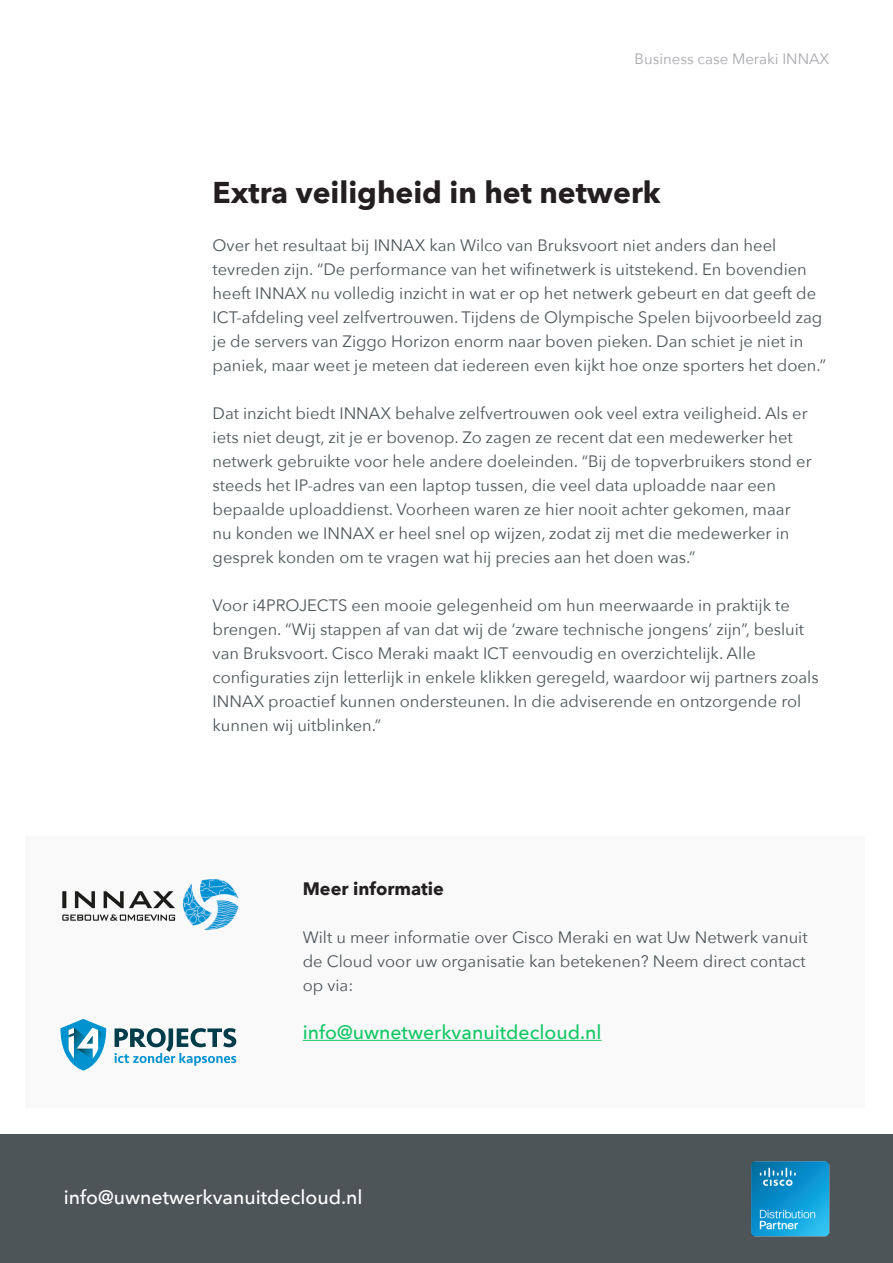
<style>
.page{position:relative;width:893px;height:1263px;background:#fff}
.page>*{position:absolute;margin:0;border:0;box-sizing:border-box;transform-origin:0 0}
.t1{font:700 30px "Avenir Next";color:#231f20}
.t2{font:500 19.5px "Avenir Next";color:#14c766}
.t3{font:500 19.5px "Avenir Next";color:#fff}
.t4{font:700 18px "Avenir Next";color:#231f20}
.t5{font:16.5px/24px "Avenir Next";color:#4e5559}
.t6{font:15px "Avenir Next";color:#a8a9ad}
</style>
<div class="page">
<div style="left:0;top:1134px;width:893px;height:129px;background:#4e5559"></div>
<img style="left:751px;top:1161px;width:79px;height:76px">
<div style="left:26px;top:836px;width:839px;height:271px;background:#f9f9f9"></div>
<hr style="left:303px;top:1040px;width:299px;height:1px;background:#14c766">
<svg style="left:60px;top:1019px;width:46px;height:51px"></svg>
<svg style="left:115px;top:1028px;width:121px;height:38px"></svg>
<img style="left:63px;top:879px;width:175px;height:51px">
<p class="t6" style="left:634px;top:46px;width:196px">Business case Meraki INNAX</p>
<p class="t1" style="left:213px;top:166px;width:450px">Extra veiligheid in het netwerk</p>
<p class="t5" style="left:213px;top:232px;width:615px">Over het resultaat bij INNAX kan Wilco van Bruksvoort niet anders dan heel tevreden zijn. “De performance van het wifinetwerk is uitstekend. En bovendien heeft INNAX nu volledig inzicht in wat er op het netwerk gebeurt en dat geeft de ICT-afdeling veel zelfvertrouwen. Tijdens de Olympische Spelen bijvoorbeeld zag je de servers van Ziggo Horizon enorm naar boven pieken. Dan schiet je niet in paniek, maar weet je meteen dat iedereen even kijkt hoe onze sporters het doen.”</p>
<p class="t5" style="left:213px;top:400px;width:600px">Dat inzicht biedt INNAX behalve zelfvertrouwen ook veel extra veiligheid. Als er iets niet deugt, zit je er bovenop. Zo zagen ze recent dat een medewerker het netwerk gebruikte voor hele andere doeleinden. “Bij de topverbruikers stond er steeds het IP-adres van een laptop tussen, die veel data uploadde naar een bepaalde uploaddienst. Voorheen waren ze hier nooit achter gekomen, maar nu konden we INNAX er heel snel op wijzen, zodat zij met die medewerker in gesprek konden om te vragen wat hij precies aan het doen was.”</p>
<p class="t5" style="left:213px;top:592px;width:608px">Voor i4PROJECTS een mooie gelegenheid om hun meerwaarde in praktijk te brengen. “Wij stappen af van dat wij de ‘zware technische jongens’ zijn”, besluit van Bruksvoort. Cisco Meraki maakt ICT eenvoudig en overzichtelijk. Alle configuraties zijn letterlijk in enkele klikken geregeld, waardoor wij partners zoals INNAX proactief kunnen ondersteunen. In die adviserende en ontzorgende rol kunnen wij uitblinken.”</p>
<p class="t4" style="left:303px;top:873px;width:143px">Meer informatie</p>
<p class="t5" style="left:303px;top:924px;width:506px;text-align:justify">Wilt u meer informatie over Cisco Meraki en wat Uw Netwerk vanuit de Cloud voor uw organisatie kan betekenen? Neem direct contact op via:</p>
<p class="t2" style="left:303px;top:1015px;width:300px">info@uwnetwerkvanuitdecloud.nl</p>
<p class="t3" style="left:64px;top:1180px;width:300px">info@uwnetwerkvanuitdecloud.nl</p>
</div>
